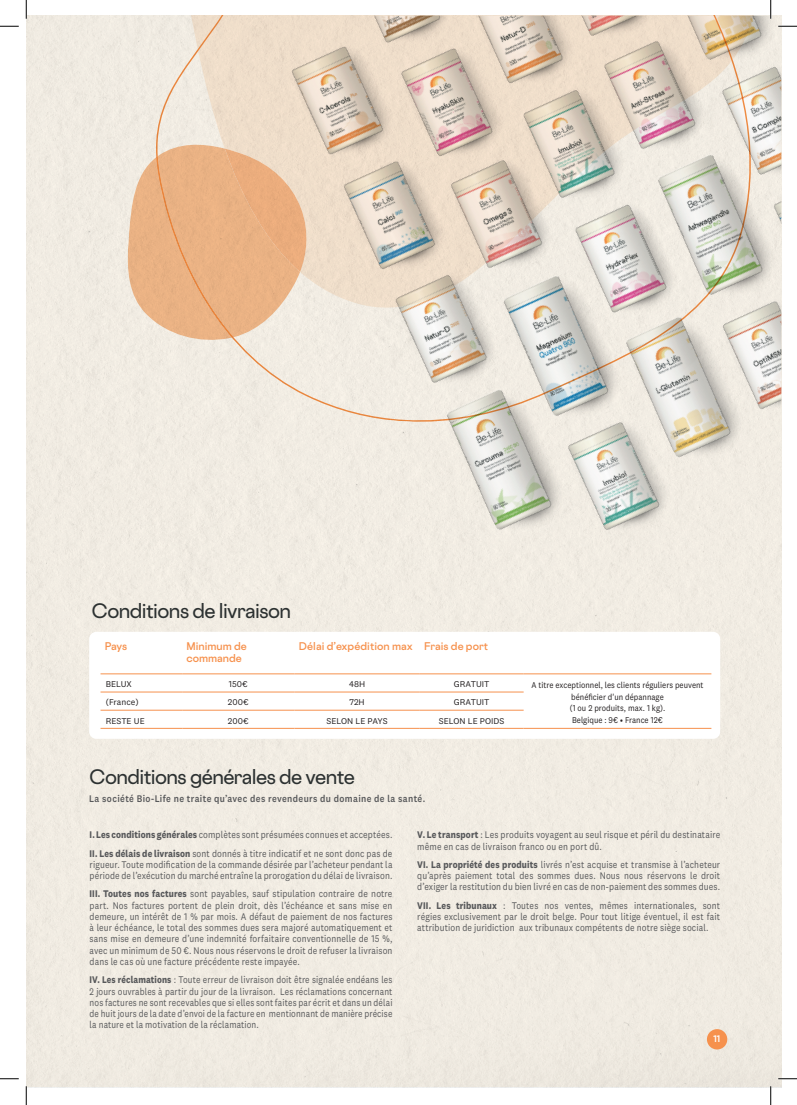
<style>
.page{position:relative;width:797px;height:1105px;background:#fff}
.page>*{position:absolute;margin:0;border:0;box-sizing:border-box;transform-origin:0 0}
.t1{font:500 18.75px "Cosmica";letter-spacing:-.03em;color:#2c3131}
.t2{font:10px/11.2px "National 2";letter-spacing:.015em;color:#57585a;scale:.87 1}
.t3{font:10px/11.2px "National 2";letter-spacing:.015em;color:#57585a;text-align:justify;scale:.85 1}
.t4{font:500 10px "National 2";letter-spacing:.04em;color:#57585a;scale:.9 1}
.t5{font:600 10px/12px "Cosmica";color:#f6914d}
.t6{font:500 10px "National 2";color:#fff;scale:.93 1}
.t7{font:8.75px/11.8px "National 2";color:#231f20;text-align:center;scale:.9 1}
.t8{font:8.75px "National 2";color:#231f20}
.s1{font-weight:700}
</style>
<div class="page">
<div style="left:26px;top:16px;width:755px;height:1071px;background:#f0ece3"></div>
<img style="left:114px;top:16px;width:667px;height:672px">
<svg style="left:755px;top:16px;width:14px;height:317px;background:#dfd9cf"></svg>
<svg style="left:156px;top:16px;width:599px;height:408px;background:#e2d8ca"></svg>
<svg style="left:127px;top:142px;width:180px;height:202px;background:#ebbd97"></svg>
<div style="left:89px;top:632px;width:631px;height:107px;background:#fff;border-radius:7px"></div>
<hr style="left:100px;top:692px;width:82px;height:1px;background:#f6914d">
<hr style="left:182px;top:692px;width:112px;height:1px;background:#f6914d">
<hr style="left:294px;top:692px;width:126px;height:1px;background:#f6914d">
<hr style="left:420px;top:692px;width:103px;height:1px;background:#f6914d">
<hr style="left:100px;top:710px;width:82px;height:1px;background:#f6914d">
<hr style="left:182px;top:710px;width:112px;height:1px;background:#f6914d">
<hr style="left:294px;top:710px;width:126px;height:1px;background:#f6914d">
<hr style="left:420px;top:710px;width:103px;height:1px;background:#f6914d">
<hr style="left:100px;top:673px;width:82px;height:1px;background:#f6914d">
<hr style="left:182px;top:673px;width:112px;height:1px;background:#f6914d">
<hr style="left:294px;top:673px;width:126px;height:1px;background:#f6914d">
<hr style="left:420px;top:673px;width:103px;height:1px;background:#f6914d">
<hr style="left:523px;top:673px;width:188px;height:1px;background:#f6914d">
<hr style="left:523px;top:728px;width:188px;height:1px;background:#f6914d">
<hr style="left:100px;top:728px;width:82px;height:1px;background:#f6914d">
<hr style="left:182px;top:728px;width:112px;height:1px;background:#f6914d">
<hr style="left:294px;top:728px;width:126px;height:1px;background:#f6914d">
<hr style="left:420px;top:728px;width:103px;height:1px;background:#f6914d">
<div style="left:707px;top:1029px;width:20px;height:20px;background:#f6914d;border-radius:50%"></div>
<svg style="left:0;top:25px;width:19px;height:2px"></svg>
<svg style="left:778px;top:25px;width:19px;height:2px"></svg>
<svg style="left:0;top:1078px;width:19px;height:1px"></svg>
<svg style="left:778px;top:1078px;width:19px;height:1px"></svg>
<svg style="left:25px;top:0;width:2px;height:19px"></svg>
<svg style="left:25px;top:1086px;width:2px;height:19px"></svg>
<svg style="left:770px;top:0;width:1px;height:19px"></svg>
<svg style="left:770px;top:1086px;width:1px;height:19px"></svg>
<h1 class="t1" style="left:92px;top:599px;width:201px">Conditions de livraison</h1>
<p class="t5" style="left:105px;top:640px;width:24px">Pays</p>
<p class="t5" style="left:186px;top:640px;width:62px">Minimum de commande</p>
<p class="t5" style="left:299px;top:640px;width:191px">Délai d’expédition max Frais de port</p>
<p class="t8" style="left:106px;top:679px;width:28px">BELUX</p>
<p class="t8" style="left:229px;top:679px;width:21px">150€</p>
<p class="t8" style="left:349px;top:679px;width:18px">48H</p>
<p class="t8" style="left:454px;top:679px;width:37px">GRATUIT</p>
<p class="t7" style="left:531px;top:679px;width:193px">A titre exceptionnel, les clients réguliers peuvent bénéficier d'un dépannage<br>(1 ou 2 produits, max. 1 kg).<br>Belgique : 9€ • France 12€</p>
<p class="t8" style="left:106px;top:697px;width:34px">(France)</p>
<p class="t8" style="left:228px;top:697px;width:22px">200€</p>
<p class="t8" style="left:349px;top:697px;width:17px">72H</p>
<p class="t8" style="left:454px;top:697px;width:37px">GRATUIT</p>
<p class="t8" style="left:106px;top:715px;width:40px">RESTE UE</p>
<p class="t8" style="left:228px;top:715px;width:22px">200€</p>
<p class="t8" style="left:326px;top:715px;width:63px">SELON LE PAYS</p>
<p class="t8" style="left:439px;top:715px;width:67px">SELON LE POIDS</p>
<h1 class="t1" style="left:89px;top:765px;width:267px">Conditions générales de vente</h1>
<p class="t4" style="left:89px;top:793px;width:375px">La société Bio-Life ne traite qu’avec des revendeurs du domaine de la santé.</p>
<p class="t2" style="left:90px;top:826px;width:349px;line-height:18.4px"><span class="s1">I. Les conditions générales</span> complètes sont présumées connues et acceptées.<br><span class="s1">II. Les délais de livraison</span> sont donnés à titre indicatif et ne sont donc pas de</p>
<p class="t2" style="left:90px;top:859px;width:350px">rigueur. Toute modification de la commande désirée par l’acheteur pendant la période de l’exécution du marché entraîne la prorogation du délai de livraison.</p>
<p class="t2" style="left:90px;top:888px;width:350px;text-align:justify"><span class="s1">III. Toutes nos factures</span> sont payables, sauf stipulation contraire de notre part. Nos factures portent de plein droit, dès l’échéance et sans mise en demeure, un intérêt de 1 % par mois. A défaut de paiement de nos factures à leur échéance, le total des sommes dues sera majoré automatiquement et sans mise en demeure d’une indemnité forfaitaire conventionnelle de 15 %, avec un minimum de 50 €. Nous nous réservons le droit de refuser la livraison dans le cas où une facture précédente reste impayée.</p>
<p class="t3" style="left:90px;top:974px;width:358px"><span class="s1">IV. Les réclamations</span> : Toute erreur de livraison doit être signalée endéans les 2 jours ouvrables à partir du jour de la livraison. Les réclamations concernant nos factures ne sont recevables que si elles sont faites par écrit et dans un délai de huit jours de la date d’envoi de la facture en mentionnant de manière précise la nature et la motivation de la réclamation.</p>
<p class="t2" style="left:417px;top:829px;width:350px"><span class="s1">V. Le transport</span> : Les produits voyagent au seul risque et péril du destinataire même en cas de livraison franco ou en port dû.</p>
<p class="t2" style="left:417px;top:859px;width:349px;text-align:justify"><span class="s1">VI. La propriété des produits</span> livrés n’est acquise et transmise à l’acheteur qu’après paiement total des sommes dues. Nous nous réservons le droit d’exiger la restitution du bien livré en cas de non-paiement des sommes dues.</p>
<p class="t2" style="left:417px;top:900px;width:350px;text-align:justify"><span class="s1">VII. Les tribunaux</span> : Toutes nos ventes, mêmes internationales, sont régies exclusivement par le droit belge. Pour tout litige éventuel, il est fait attribution de juridiction aux tribunaux compétents de notre siège social.</p>
<p class="t6" style="left:713px;top:1033px;width:9px">11</p>
</div>
